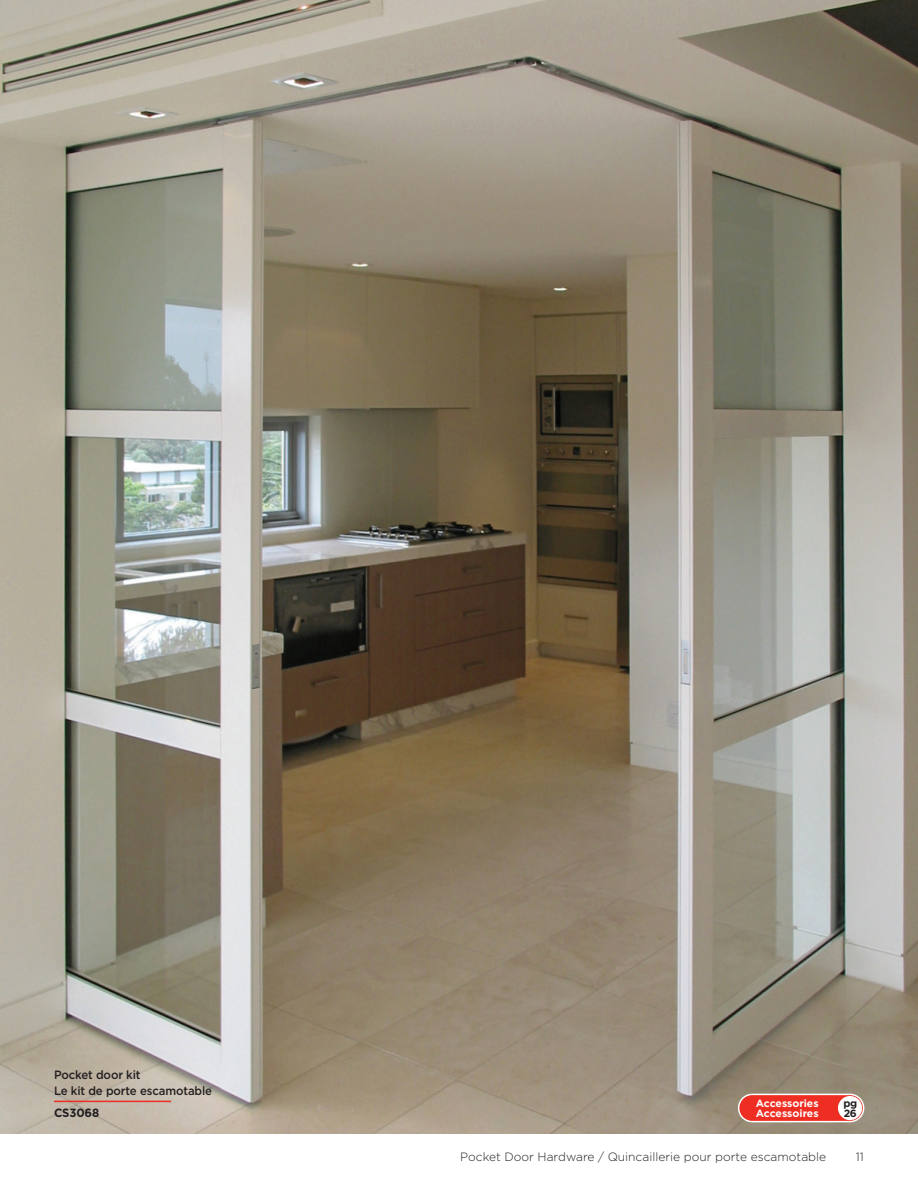
<style>
.page{position:relative;width:918px;height:1188px;background:#fff}
.page>*{position:absolute;margin:0;border:0;box-sizing:border-box;transform-origin:0 0}
.t1{font:300 12px "Gotham";color:#231f20}
.t2{font:500 12px/16.5px "Gotham";letter-spacing:-.01em;color:#231f20;scale:.95 1}
.t3{font:700 12px "Gotham";letter-spacing:-.01em;color:#231f20;scale:.95 1}
.t4{font:700 10.5px/10.5px "Gotham";color:#fff}
.t5{font:700 10.5px/10.5px "Gotham";color:#231f20}
</style>
<div class="page">
<img style="left:0;top:0;width:918px;height:1134px">
<div style="left:739px;top:1094px;width:125px;height:28px;background:#ee2e22;border-radius:14px"></div>
<div style="left:738px;top:1094px;width:126px;height:28px;border:2px solid #fff;border-radius:14px"></div>
<div style="left:838px;top:1096px;width:24px;height:24px;background:#fff;border-radius:50%"></div>
<hr style="left:54px;top:1101px;width:117px;height:1px;background:#ee2e22">
<p class="t2" style="left:54px;top:1066px;width:168px">Pocket door kit<br>Le kit de porte escamotable</p>
<p class="t3" style="left:54px;top:1105px;width:49px">CS3068</p>
<p class="t4" style="left:756px;top:1098px;width:64px">Accessories<br>Accessoires</p>
<p class="t5" style="left:843px;top:1098px;width:15px">pg<br>26</p>
<p class="t1" style="left:460px;top:1149px;width:367px">Pocket Door Hardware / Quincaillerie pour porte escamotable</p>
<p class="t1" style="left:856px;top:1149px;width:10px">11</p>
</div>
